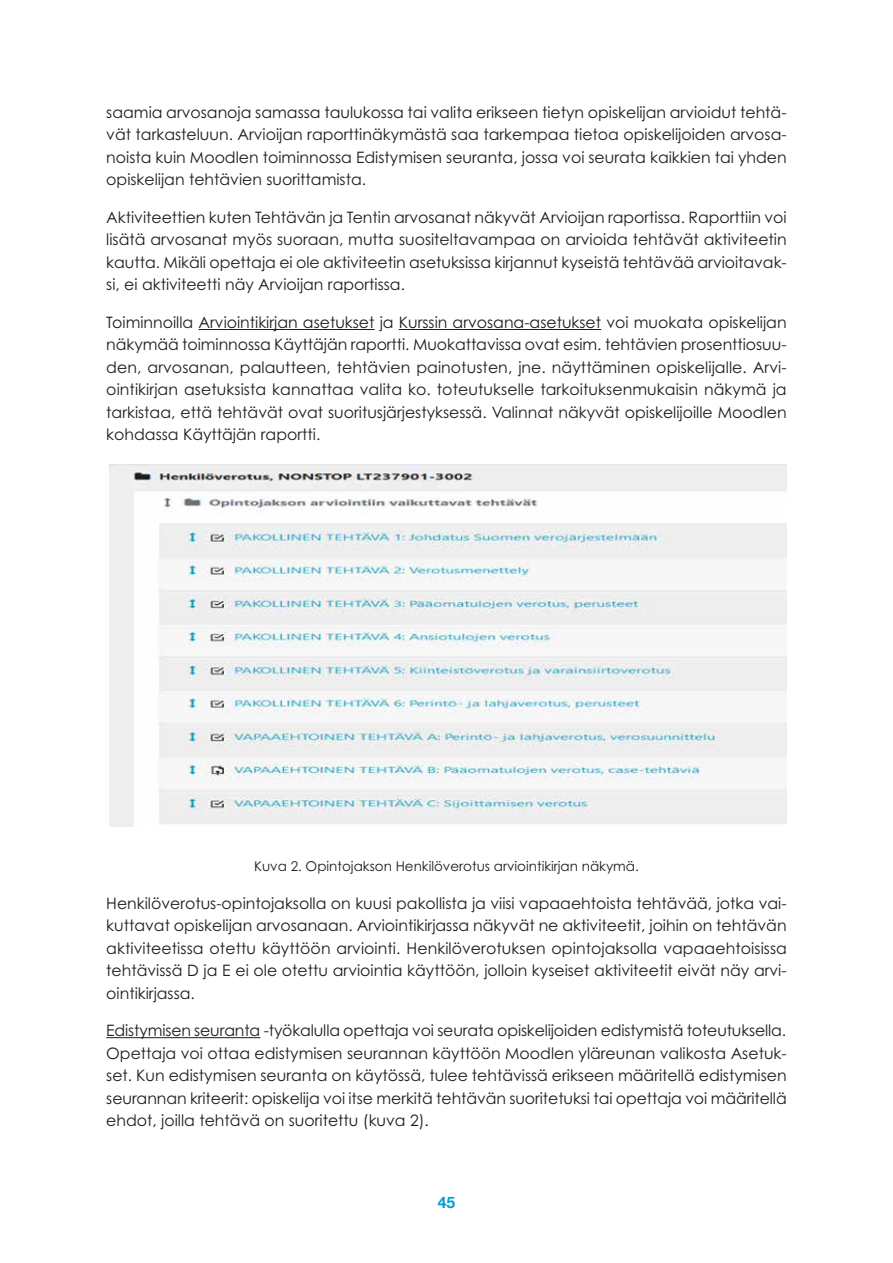
<style>
.page{position:relative;width:893px;height:1263px;background:#fff}
.page>*{position:absolute;margin:0;border:0;box-sizing:border-box;transform-origin:0 0}
.t1{font:15.75px/22.5px "Century Gothic Pro";color:#1d1d1b;text-align:justify}
.t2{font:700 15.75px "Helvetica Neue";color:#009ed4}
.H6_-_Kuvateksti{font:13.5px "Century Gothic Pro";color:#1d1d1b}
</style>
<div class="page">
<hr style="left:199px;top:329px;width:176px;height:1px;background:#1d1d1b">
<hr style="left:399px;top:329px;width:202px;height:1px;background:#1d1d1b">
<hr style="left:106px;top:1037px;width:154px;height:1px;background:#1d1d1b">
<img style="left:109px;top:464px;width:678px;height:362px">
<p class="t1" style="left:106px;top:101px;width:682px">saamia arvosanoja samassa taulukossa tai valita erikseen tietyn opiskelijan arvioidut tehtä&shy;vät tarkasteluun. Arvioijan raporttinäkymästä saa tarkempaa tietoa opiskelijoiden arvosa&shy;noista kuin Moodlen toiminnossa Edistymisen seuranta, jossa voi seurata kaikkien tai yhden opiskelijan tehtävien suorittamista.</p>
<p class="t1" style="left:106px;top:206px;width:682px">Aktiviteettien kuten Tehtävän ja Tentin arvosanat näkyvät Arvioijan raportissa. Raporttiin voi lisätä arvosanat myös suoraan, mutta suositeltavampaa on arvioida tehtävät aktiviteetin kautta. Mikäli opettaja ei ole aktiviteetin asetuksissa kirjannut kyseistä tehtävää arvioitavak&shy;si, ei aktiviteetti näy Arvioijan raportissa.</p>
<p class="t1" style="left:106px;top:311px;width:682px">Toiminnoilla Arviointikirjan asetukset ja Kurssin arvosana-asetukset voi muokata opiskelijan näkymää toiminnossa Käyttäjän raportti. Muokattavissa ovat esim. tehtävien prosenttiosuu&shy;den, arvosanan, palautteen, tehtävien painotusten, jne. näyttäminen opiskelijalle. Arvi&shy;ointikirjan asetuksista kannattaa valita ko. toteutukselle tarkoituksenmukaisin näkymä ja tarkistaa, että tehtävät ovat suoritusjärjestyksessä. Valinnat näkyvät opiskelijoille Moodlen kohdassa Käyttäjän raportti.</p>
<h5 class="H6_-_Kuvateksti" style="left:254px;top:858px;width:386px">Kuva 2. Opintojakson Henkilöverotus arviointikirjan näkymä.</h5>
<p class="t1" style="left:106px;top:891px;width:682px">Henkilöverotus-opintojaksolla on kuusi pakollista ja viisi vapaaehtoista tehtävää, jotka vai&shy;kuttavat opiskelijan arvosanaan. Arviointikirjassa näkyvät ne aktiviteetit, joihin on tehtävän aktiviteetissa otettu käyttöön arviointi. Henkilöverotuksen opintojaksolla vapaaehtoisissa tehtävissä D ja E ei ole otettu arviointia käyttöön, jolloin kyseiset aktiviteetit eivät näy arvi&shy;ointikirjassa.</p>
<p class="t1" style="left:106px;top:1019px;width:682px">Edistymisen seuranta -työkalulla opettaja voi seurata opiskelijoiden edistymistä toteutuksella.<br>Opettaja voi ottaa edistymisen seurannan käyttöön Moodlen yläreunan valikosta Asetuk&shy;set. Kun edistymisen seuranta on käytössä, tulee tehtävissä erikseen määritellä edistymisen seurannan kriteerit: opiskelija voi itse merkitä tehtävän suoritetuksi tai opettaja voi määritellä ehdot, joilla tehtävä on suoritettu (kuva 2).</p>
<p class="t2" style="left:438px;top:1190px;width:19px">45</p>
</div>
